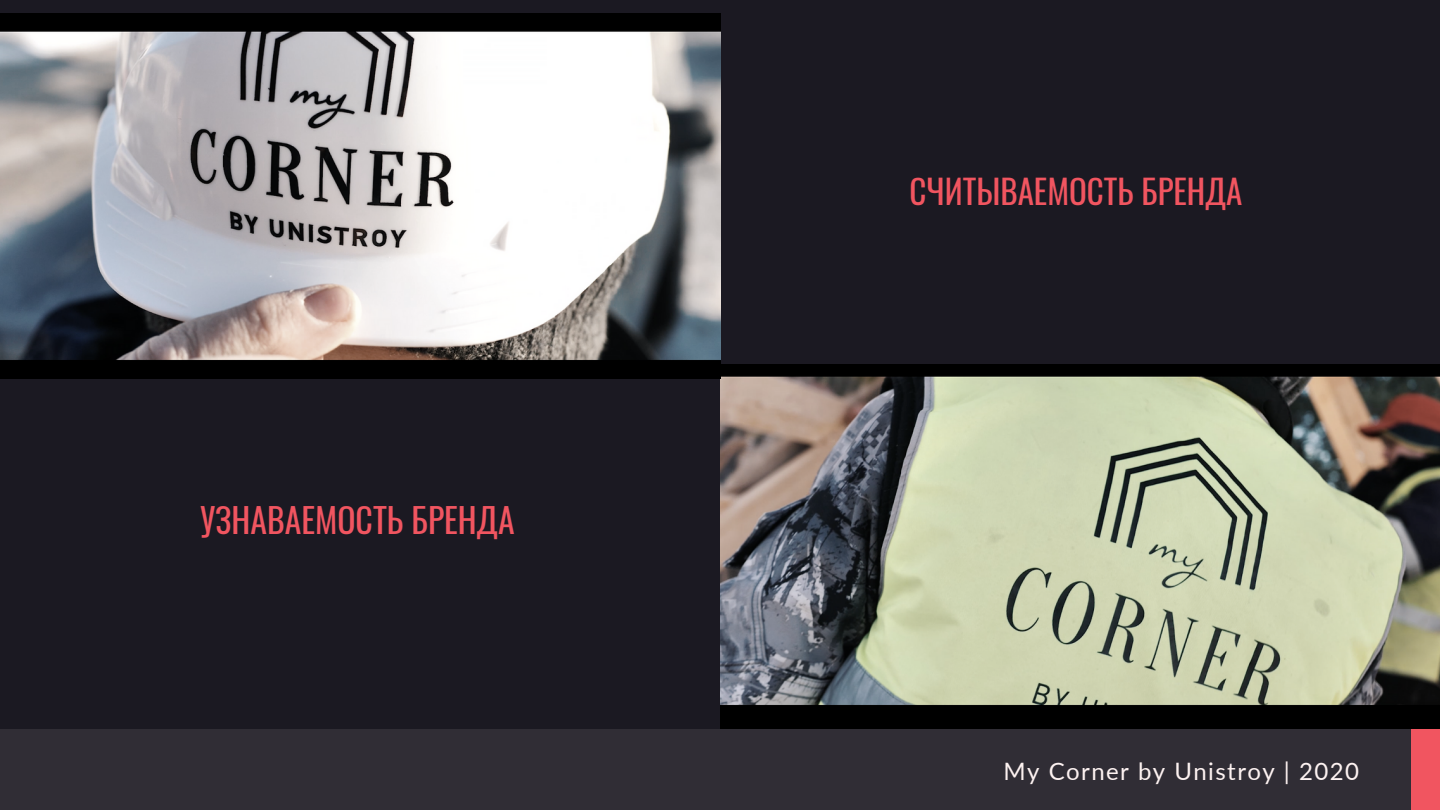
<style>
.page{position:relative;width:1440px;height:810px;background:#1b1922}
.page>*{position:absolute;margin:0;border:0;box-sizing:border-box;transform-origin:0 0}
.t1{font:33.8px "Oswald";color:#f15560}
.t2{font:33px "Oswald";color:#f15560}
.t3{font:24px "Lato";letter-spacing:.06em;color:#fdf2f1}
</style>
<div class="page">
<img style="left:720px;top:364px;width:720px;height:365px">
<img style="left:0;top:14px;width:720px;height:364px">
<div style="left:0;top:729px;width:1440px;height:81px;background:#302d35"></div>
<div style="left:1412px;top:729px;width:28px;height:81px;background:#f15560"></div>
<h1 class="t1" style="left:200px;top:494px;width:316px">УЗНАВАЕМОСТЬ БРЕНДА</h1>
<h2 class="t2" style="left:910px;top:165px;width:334px">СЧИТЫВАЕМОСТЬ БРЕНДА</h2>
<p class="t3" style="left:1004px;top:756px;width:357px">My Corner by Unistroy | 2020</p>
</div>
